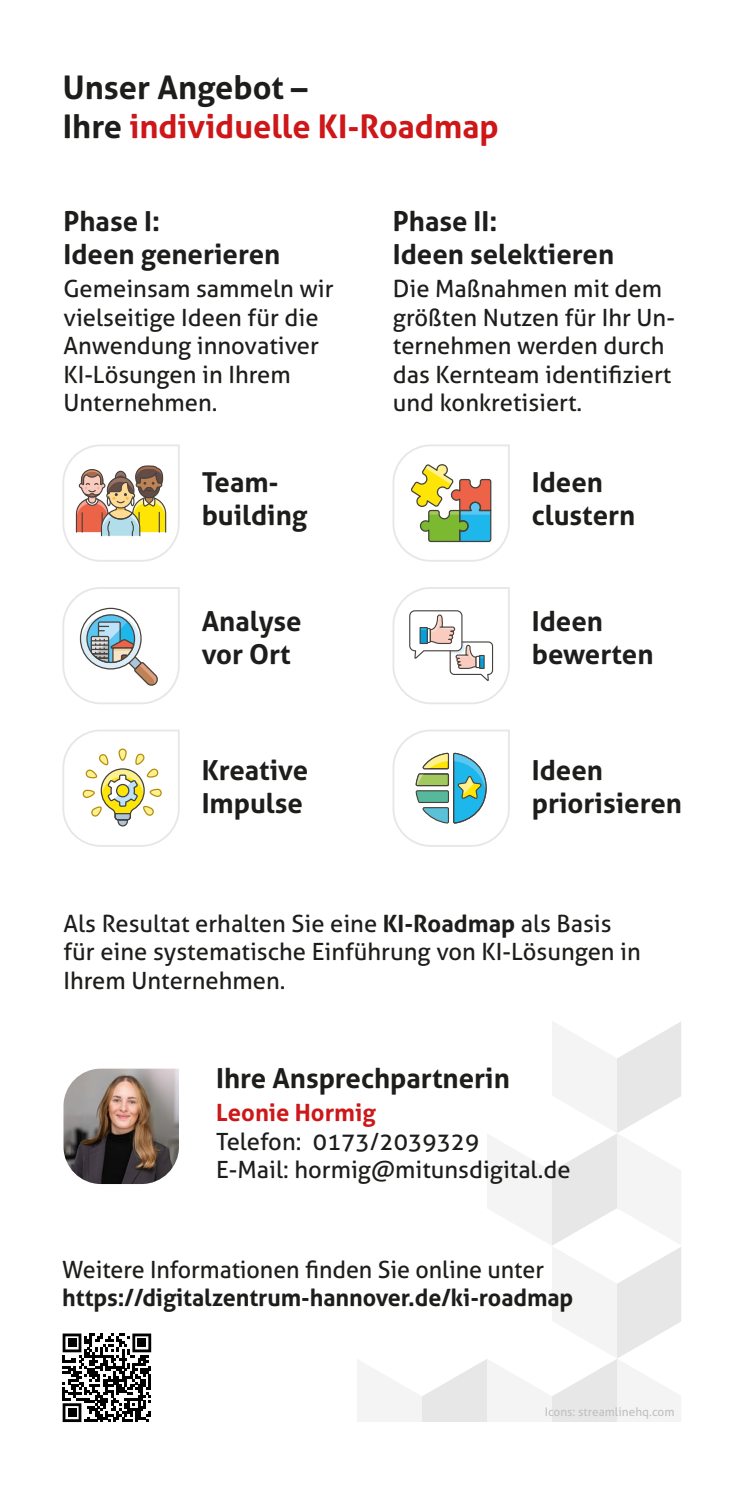
<style>
.page{position:relative;width:745px;height:1489px;background:#fff}
.page>*{position:absolute;margin:0;border:0;box-sizing:border-box;transform-origin:0 0}
.t1{font:700 32.5px/39px "Aller";color:#cd1719}
.t2{font:700 27.5px/33px "Aller";color:#1d1d1b}
.t3{font:23.75px/28.5px "Aller";color:#1d1d1b}
.t4{font:700 23.75px "Aller";letter-spacing:-.005em;color:#1d1d1b}
.t5{font:700 23.75px "Aller";color:#cd1719}
.t6{font:11.75px "Aller";color:#c2c1c1}
.s1{color:#1d1d1b}
.s2{font-weight:700}
</style>
<div class="page">
<svg style="left:357px;top:1021px;width:323px;height:400px"></svg>
<img style="left:63px;top:1068px;width:116px;height:115px">
<svg style="left:63px;top:1333px;width:88px;height:88px"></svg>
<div style="left:68px;top:1338px;width:8px;height:8px;background:#000"></div>
<div style="left:138px;top:1338px;width:8px;height:8px;background:#000"></div>
<div style="left:68px;top:1408px;width:8px;height:8px;background:#000"></div>
<svg style="left:62px;top:587px;width:118px;height:117px"></svg>
<svg style="left:62px;top:729px;width:118px;height:118px"></svg>
<svg style="left:62px;top:444px;width:118px;height:118px"></svg>
<svg style="left:392px;top:729px;width:118px;height:118px"></svg>
<svg style="left:392px;top:587px;width:118px;height:117px"></svg>
<svg style="left:392px;top:444px;width:118px;height:118px"></svg>
<h1 class="t1" style="left:63px;top:68px;width:437px"><span class="s1">Unser Angebot –<br>Ihre</span> individuelle KI-Roadmap</h1>
<p class="t2" style="left:63px;top:204px;width:218px">Phase I:<br>Ideen generieren</p>
<p class="t3" style="left:63px;top:274px;width:271px">Gemeinsam sammeln wir vielseitige Ideen für die<br>Anwendung innovativer<br>KI-Lösungen in Ihrem<br>Unternehmen.</p>
<p class="t2" style="left:201px;top:465px;width:107px">Team&shy;building</p>
<p class="t2" style="left:201px;top:605px;width:101px">Analyse vor Ort</p>
<p class="t2" style="left:201px;top:753px;width:108px">Kreative<br>Impulse</p>
<p class="t2" style="left:392px;top:204px;width:223px">Phase II:<br>Ideen selektieren</p>
<p class="t3" style="left:392px;top:274px;width:283px">Die Maßnahmen mit dem größten Nutzen für Ihr Un&shy;ternehmen werden durch das Kernteam identifiziert und konkretisiert.</p>
<p class="t2" style="left:531px;top:465px;width:105px">Ideen clustern</p>
<p class="t2" style="left:531px;top:605px;width:123px">Ideen bewerten</p>
<p class="t2" style="left:531px;top:753px;width:151px">Ideen priorisieren</p>
<p class="t3" style="left:63px;top:909px;width:578px">Als Resultat erhalten Sie eine <span class="s2">KI-Roadmap</span> als Basis für eine systematische Einführung von KI-Lösungen in<br>Ihrem Unternehmen.</p>
<p class="t2" style="left:216px;top:1061px;width:295px">Ihre Ansprechpartnerin</p>
<p class="t5" style="left:216px;top:1098px;width:161px">Leonie Hormig</p>
<p class="t3" style="left:216px;top:1126px;width:356px">Telefon: 0173/2039329<br>E-Mail: hormig@mitunsdigital.de</p>
<p class="t3" style="left:62px;top:1254px;width:483px">Weitere Informationen finden Sie online unter</p>
<p class="t4" style="left:62px;top:1282px;width:512px">https://digitalzentrum-hannover.de/ki-roadmap</p>
<p class="t6" style="left:544px;top:1404px;width:131px">Icons: streamlinehq.com</p>
</div>
